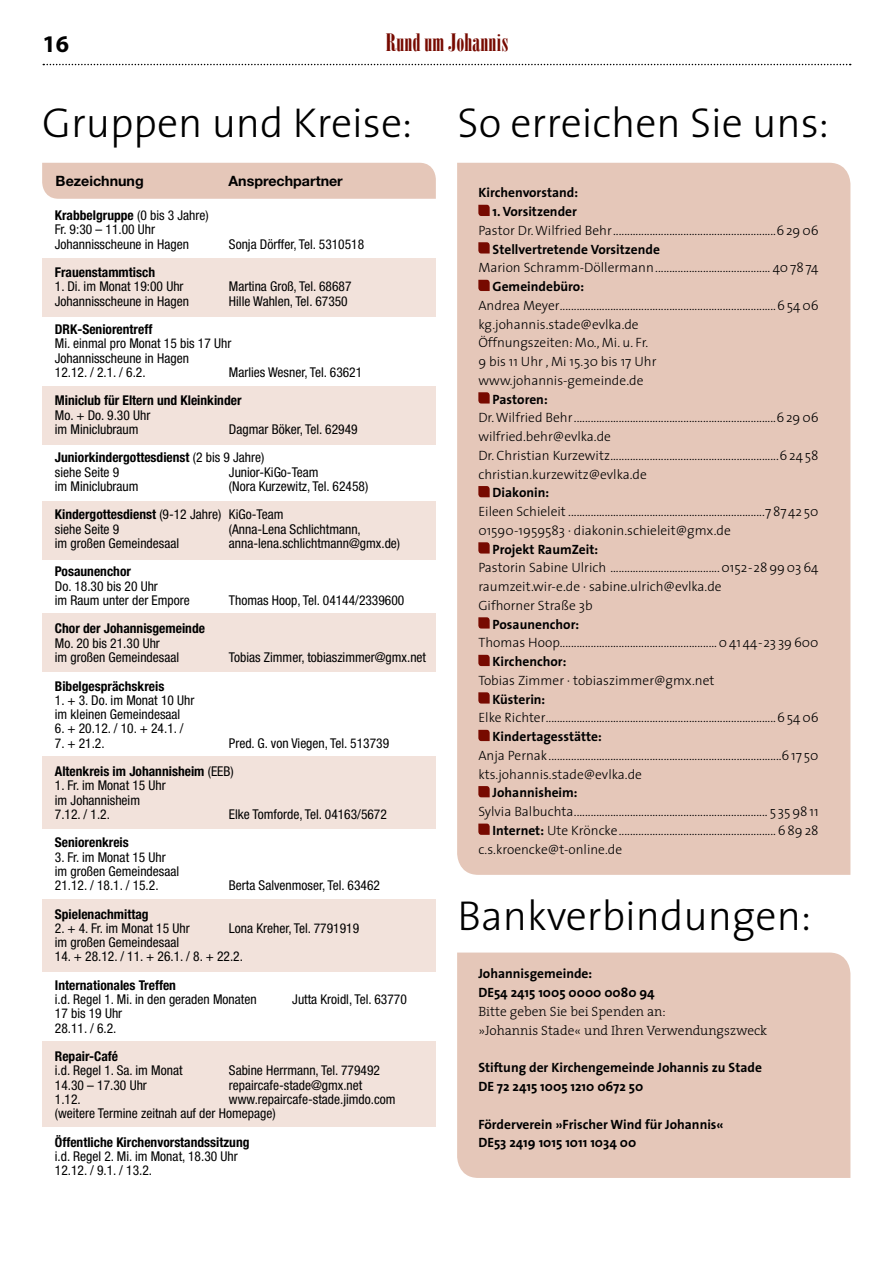
<style>
.page{position:relative;width:893px;height:1263px;background:#fff}
.page>*{position:absolute;margin:0;border:0;box-sizing:border-box;transform-origin:0 0}
.t1{font:300 42px "The Sans";color:#000}
.t2{font:24px "Bodoni Poster Compressed";color:#770a00}
.t3{font:700 24px "Myriad Pro";color:#000}
.t4{font:700 14.25px "Helvetica Neue";color:#000}
.t5{font:300 13.5px/18.8px "The Sans";color:#000}
.t6{font:condensed 13.5px/14.2px "Helvetica Neue";color:#000}
.t7{font:700 13.5px/18.8px "The Sans";color:#000}
.t8{font:700 condensed 13.5px "Helvetica Neue";color:#000}
.t9{font:300 13.5px/18.8px "The Serif";color:#000}
.s1{font-weight:700}
</style>
<div class="page">
<div style="left:42px;top:163px;width:394px;height:36px;background:#e5c7b9"></div>
<div style="left:42px;top:259px;width:394px;height:58px;background:#f2e2db"></div>
<div style="left:42px;top:502px;width:394px;height:58px;background:#f2e2db"></div>
<div style="left:42px;top:614px;width:394px;height:58px;background:#f2e2db"></div>
<div style="left:42px;top:386px;width:394px;height:59px;background:#f2e2db"></div>
<div style="left:42px;top:756px;width:394px;height:72px;background:#f2e2db"></div>
<div style="left:42px;top:899px;width:394px;height:72px;background:#f2e2db"></div>
<div style="left:42px;top:1042px;width:394px;height:85px;background:#f2e2db"></div>
<svg style="left:43px;top:64px;width:808px;height:1px"></svg>
<div style="left:457px;top:163px;width:393px;height:712px;background:#e5c7b9"></div>
<div style="left:457px;top:952px;width:393px;height:226px;background:#e5c7b9"></div>
<svg style="left:478px;top:205px;width:12px;height:11px"></svg>
<svg style="left:478px;top:242px;width:12px;height:11px"></svg>
<svg style="left:478px;top:280px;width:12px;height:11px"></svg>
<svg style="left:478px;top:392px;width:12px;height:11px"></svg>
<svg style="left:478px;top:486px;width:12px;height:11px"></svg>
<svg style="left:478px;top:542px;width:12px;height:11px"></svg>
<svg style="left:478px;top:617px;width:12px;height:11px"></svg>
<svg style="left:478px;top:655px;width:12px;height:11px"></svg>
<svg style="left:478px;top:692px;width:12px;height:11px"></svg>
<svg style="left:478px;top:730px;width:12px;height:11px"></svg>
<svg style="left:478px;top:786px;width:12px;height:11px"></svg>
<svg style="left:478px;top:823px;width:12px;height:12px"></svg>
<h2 class="t3" style="left:43px;top:28px;width:28px">16</h2>
<h2 class="t2" style="left:386px;top:28px;width:124px">Rund um Johannis</h2>
<h1 class="t1" style="left:42px;top:88px;width:789px">Gruppen und Kreise: So erreichen Sie uns:</h1>
<p class="t4" style="left:56px;top:172px;width:90px">Bezeichnung</p>
<p class="t4" style="left:229px;top:172px;width:116px">Ansprechpartner</p>
<p class="t6" style="left:55px;top:208px;width:155px"><span class="s1">Krabbelgruppe</span> (0 bis 3 Jahre)<br>Fr. 9:30 – 11.00 Uhr<br>Johannisscheune in Hagen</p>
<p class="t7" style="left:478px;top:183px;width:101px">Kirchenvorstand:</p>
<p class="t7" style="left:493px;top:202px;width:86px">1. Vorsitzender</p>
<p class="t5" style="left:478px;top:220px;width:342px">Pastor Dr. Wilfried Behr..........................................................6 29 06</p>
<p class="t7" style="left:493px;top:239px;width:169px">Stellvertretende Vorsitzende</p>
<p class="t5" style="left:478px;top:258px;width:342px">Marion Schramm-Döllermann......................................... 40 78 74</p>
<p class="t7" style="left:493px;top:277px;width:93px">Gemeindebüro:</p>
<p class="t5" style="left:478px;top:295px;width:342px">Andrea Meyer.............................................................................6 54 06 kg.johannis.stade@evlka.de<br>Öffnungszeiten: Mo., Mi. u. Fr.<br>9 bis 11 Uhr , Mi 15.30 bis 17 Uhr www.johannis-gemeinde.de</p>
<p class="t7" style="left:493px;top:389px;width:57px">Pastoren:</p>
<p class="t5" style="left:478px;top:408px;width:342px">Dr. Wilfried Behr........................................................................6 29 06 wilfried.behr@evlka.de<br>Dr. Christian Kurzewitz............................................................6 24 58 christian.kurzewitz@evlka.de</p>
<p class="t7" style="left:493px;top:483px;width:58px">Diakonin:</p>
<p class="t5" style="left:478px;top:502px;width:342px">Eileen Schieleit ......................................................................7 8742 50<br>01590-1959583 · diakonin.schieleit@gmx.de</p>
<p class="t7" style="left:493px;top:539px;width:107px">Projekt RaumZeit:</p>
<p class="t5" style="left:478px;top:558px;width:342px">Pastorin Sabine Ulrich .......................................0152-28 99 03 64 raumzeit.wir-e.de · sabine.ulrich@evlka.de<br>Gifhorner Straße 3b</p>
<p class="t7" style="left:493px;top:614px;width:88px">Posaunenchor:</p>
<p class="t5" style="left:478px;top:633px;width:342px">Thomas Hoop........................................................0 41 44-23 39 600</p>
<p class="t7" style="left:493px;top:652px;width:75px">Kirchenchor:</p>
<p class="t5" style="left:478px;top:670px;width:238px">Tobias Zimmer · tobiaszimmer@gmx.net</p>
<p class="t7" style="left:493px;top:689px;width:54px">Küsterin:</p>
<p class="t5" style="left:478px;top:708px;width:342px">Elke Richter..................................................................................6 54 06</p>
<p class="t7" style="left:493px;top:727px;width:111px">Kindertagesstätte:</p>
<p class="t5" style="left:478px;top:745px;width:342px">Anja Pernak...................................................................................6 17 50 kts.johannis.stade@evlka.de</p>
<p class="t7" style="left:493px;top:783px;width:87px">Johannisheim:</p>
<p class="t5" style="left:478px;top:802px;width:342px">Sylvia Balbuchta..................................................................... 5 35 98 11</p>
<p class="t5" style="left:493px;top:820px;width:327px"><span class="s1">Internet:</span> Ute Kröncke........................................................6 89 28</p>
<p class="t5" style="left:478px;top:839px;width:145px">c.s.kroencke@t-online.de</p>
<p class="t6" style="left:229px;top:237px;width:137px">Sonja Dörffer, Tel. 5310518</p>
<p class="t8" style="left:55px;top:264px;width:102px">Frauenstammtisch</p>
<p class="t6" style="left:55px;top:279px;width:130px">1. Di. im Monat 19:00 Uhr</p>
<p class="t6" style="left:229px;top:279px;width:124px">Martina Groß, Tel. 68687</p>
<p class="t6" style="left:55px;top:294px;width:136px">Johannisscheune in Hagen</p>
<p class="t6" style="left:229px;top:294px;width:120px">Hille Wahlen, Tel. 67350</p>
<p class="t8" style="left:55px;top:321px;width:99px">DRK-Seniorentreff</p>
<p class="t6" style="left:55px;top:336px;width:178px">Mi. einmal pro Monat 15 bis 17 Uhr<br>Johannisscheune in Hagen<br>12.12. / 2.1. / 6.2.</p>
<p class="t6" style="left:229px;top:365px;width:135px">Marlies Wesner, Tel. 63621</p>
<p class="t8" style="left:55px;top:392px;width:188px">Miniclub für Eltern und Kleinkinder</p>
<p class="t6" style="left:55px;top:408px;width:97px">Mo. + Do. 9.30 Uhr im Miniclubraum</p>
<p class="t6" style="left:55px;top:415px;width:304px;line-height:28.5px;text-indent:174px">Dagmar Böker, Tel. 62949<br><span class="s1">Juniorkindergottesdienst</span> (2 bis 9 Jahre)</p>
<p class="t6" style="left:55px;top:465px;width:66px">siehe Seite 9</p>
<p class="t6" style="left:229px;top:465px;width:91px">Junior-KiGo-Team</p>
<p class="t6" style="left:55px;top:479px;width:85px">im Miniclubraum</p>
<p class="t6" style="left:55px;top:472px;width:315px;line-height:28.5px;text-indent:174px">(Nora Kurzewitz, Tel. 62458)<br><span class="s1">Kindergottesdienst</span> (9-12 Jahre) KiGo-Team</p>
<p class="t6" style="left:55px;top:522px;width:66px">siehe Seite 9</p>
<p class="t6" style="left:229px;top:522px;width:133px">(Anna-Lena Schlichtmann,</p>
<p class="t6" style="left:55px;top:536px;width:126px">im großen Gemeindesaal</p>
<p class="t6" style="left:229px;top:536px;width:173px">anna-lena.schlichtmann@gmx.de)</p>
<p class="t8" style="left:55px;top:563px;width:78px">Posaunenchor</p>
<p class="t6" style="left:55px;top:579px;width:136px">Do. 18.30 bis 20 Uhr<br>im Raum unter der Empore</p>
<p class="t6" style="left:229px;top:593px;width:177px">Thomas Hoop, Tel. 04144/2339600</p>
<p class="t8" style="left:55px;top:620px;width:152px">Chor der Johannisgemeinde</p>
<p class="t6" style="left:55px;top:636px;width:126px">Mo. 20 bis 21.30 Uhr<br>im großen Gemeindesaal</p>
<p class="t6" style="left:229px;top:650px;width:199px">Tobias Zimmer, tobiaszimmer@gmx.net</p>
<p class="t8" style="left:55px;top:677px;width:111px">Bibelgesprächskreis</p>
<p class="t6" style="left:55px;top:693px;width:141px">1. + 3. Do. im Monat 10 Uhr im kleinen Gemeindesaal</p>
<p class="t6" style="left:55px;top:721px;width:130px">6. + 20.12. / 10. + 24.1. /</p>
<p class="t6" style="left:55px;top:735px;width:51px">7. + 21.2.</p>
<p class="t6" style="left:55px;top:728px;width:336px;line-height:28.5px;text-indent:174px">Pred. G. von Viegen, Tel. 513739<br><span class="s1">Altenkreis im Johannisheim</span> (EEB)</p>
<p class="t6" style="left:55px;top:778px;width:112px">1. Fr. im Monat 15 Uhr im Johannisheim<br>7.12. / 1.2.</p>
<p class="t6" style="left:229px;top:807px;width:159px">Elke Tomforde, Tel. 04163/5672</p>
<p class="t8" style="left:55px;top:834px;width:75px">Seniorenkreis</p>
<p class="t6" style="left:55px;top:849px;width:126px">3. Fr. im Monat 15 Uhr im großen Gemeindesaal<br>21.12. / 18.1. / 15.2.</p>
<p class="t6" style="left:229px;top:878px;width:153px">Berta Salvenmoser, Tel. 63462</p>
<p class="t8" style="left:55px;top:905px;width:95px">Spielenachmittag</p>
<p class="t6" style="left:55px;top:921px;width:136px">2. + 4. Fr. im Monat 15 Uhr</p>
<p class="t6" style="left:229px;top:921px;width:132px">Lona Kreher, Tel. 7791919</p>
<p class="t6" style="left:55px;top:935px;width:126px">im großen Gemeindesaal</p>
<p class="t6" style="left:55px;top:949px;width:190px">14. + 28.12. / 11. + 26.1. / 8. + 22.2.</p>
<p class="t8" style="left:55px;top:977px;width:123px">Internationales Treffen</p>
<p class="t6" style="left:55px;top:992px;width:203px">i.d. Regel 1. Mi. in den geraden Monaten</p>
<p class="t6" style="left:292px;top:992px;width:116px">Jutta Kroidl, Tel. 63770</p>
<p class="t6" style="left:55px;top:1006px;width:69px">17 bis 19 Uhr<br>28.11. / 6.2.</p>
<p class="t8" style="left:55px;top:1048px;width:65px">Repair-Café</p>
<p class="t6" style="left:55px;top:1063px;width:129px">i.d. Regel 1. Sa. im Monat</p>
<p class="t6" style="left:229px;top:1063px;width:153px">Sabine Herrmann, Tel. 779492</p>
<p class="t6" style="left:55px;top:1078px;width:94px">14.30 – 17.30 Uhr</p>
<p class="t6" style="left:229px;top:1078px;width:135px">repaircafe-stade@gmx.net</p>
<p class="t6" style="left:55px;top:1092px;width:27px">1.12.</p>
<p class="t6" style="left:55px;top:1092px;width:342px;text-indent:174px">www.repaircafe-stade.jimdo.com (weitere Termine zeitnah auf der Homepage)</p>
<p class="t8" style="left:55px;top:1134px;width:196px">Öffentliche Kirchenvorstandssitzung</p>
<p class="t6" style="left:55px;top:1149px;width:184px">i.d. Regel 2. Mi. im Monat, 18.30 Uhr<br>12.12. / 9.1. / 13.2.</p>
<h1 class="t1" style="left:457px;top:881px;width:355px">Bankverbindungen:</h1>
<p class="t7" style="left:478px;top:964px;width:178px">Johannisgemeinde:<br>DE54 2415 1005 0000 0080 94</p>
<p class="t9" style="left:478px;top:1001px;width:290px">Bitte geben Sie bei Spenden an:<br>»Johannis Stade« und Ihren Verwendungszweck</p>
<p class="t7" style="left:478px;top:1058px;width:285px">Stiftung der Kirchengemeinde Johannis zu Stade<br>DE 72 2415 1005 1210 0672 50</p>
<p class="t7" style="left:478px;top:1114px;width:247px">Förderverein »Frischer Wind für Johannis«<br>DE53 2419 1015 1011 1034 00</p>
</div>
